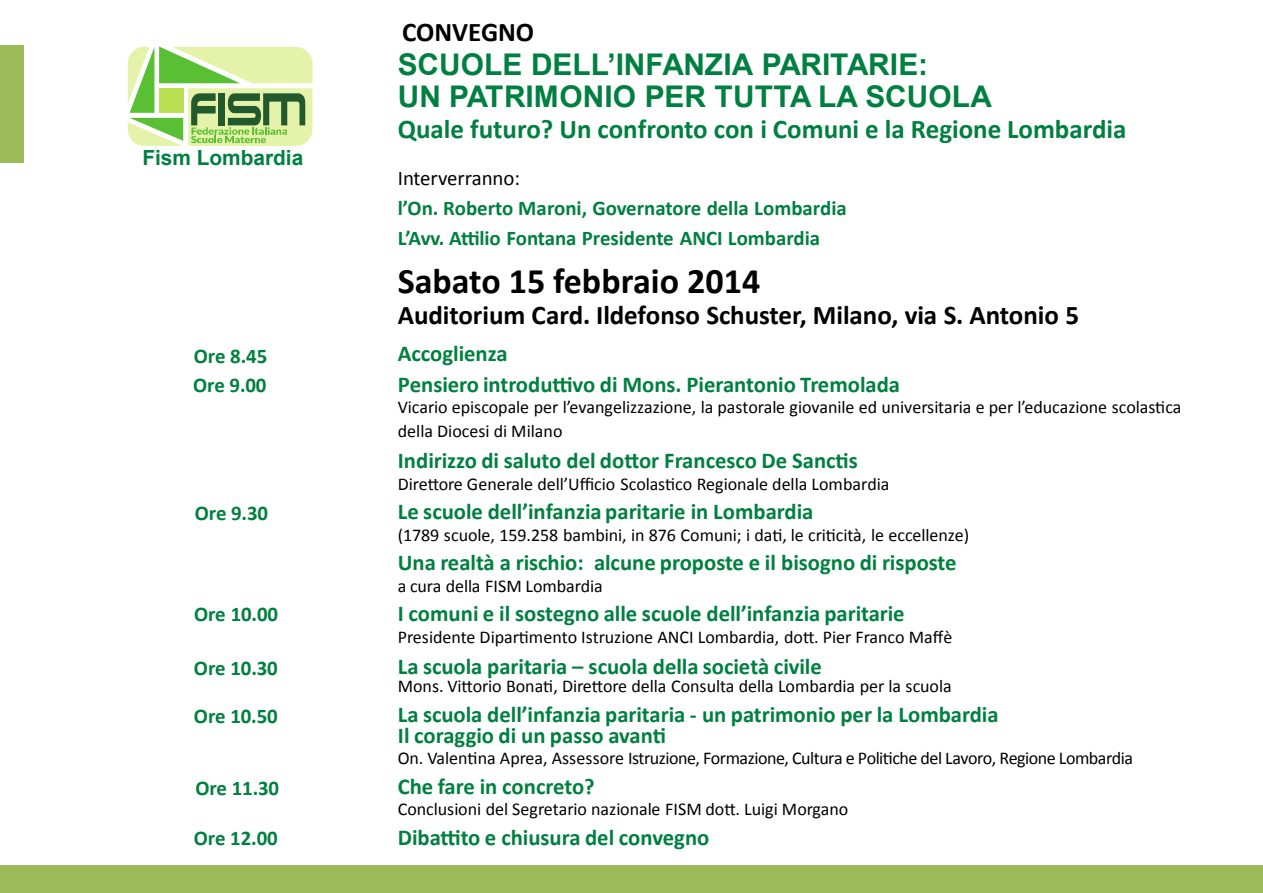
<style>
.page{position:relative;width:1263px;height:893px;background:#fff}
.page>*{position:absolute;margin:0;border:0;box-sizing:border-box;transform-origin:0 0}
.t1{font:700 36px "Calibri";color:#000}
.t2{font:700 29.85px/32.1px "Arial";color:#008040}
.t3{font:700 27px "Calibri";letter-spacing:-.005em;color:#000}
.t4{font:700 27px "Calibri";color:#008040}
.t5{font:700 22.65px/30.3px "Calibri";color:#008040}
.t6{font:700 20.85px/29.8px "Calibri";letter-spacing:-.005em;color:#008040}
.t7{font:20.85px "Calibri";letter-spacing:-.005em;color:#000}
.t8{font:700 20.85px "Arial";letter-spacing:-.005em;color:#008040}
.t9{font:18px/23.5px "Calibri";letter-spacing:-.005em;color:#000}
.t10{font:18px "Calibri";letter-spacing:-.025em;color:#000}
</style>
<div class="page">
<svg style="left:128px;top:46px;width:184px;height:100px;background:#b5d68e"></svg>
<div style="left:0;top:865px;width:1263px;height:27px;background:#9bbb59"></div>
<div style="left:0;top:45px;width:24px;height:118px;background:#9bbb59"></div>
<p class="t8" style="left:143px;top:144px;width:162px">Fism Lombardia</p>
<p class="t6" style="left:193px;top:340px;width:76px">Ore 8.45<br>Ore 9.00</p>
<p class="t6" style="left:195px;top:498px;width:75px">Ore 9.30</p>
<p class="t6" style="left:194px;top:599px;width:86px">Ore 10.00</p>
<p class="t6" style="left:194px;top:653px;width:85px">Ore 10.30</p>
<p class="t6" style="left:194px;top:700px;width:85px">Ore 10.50</p>
<p class="t6" style="left:195px;top:773px;width:85px">Ore 11.30</p>
<p class="t6" style="left:194px;top:823px;width:85px">Ore 12.00</p>
<h3 class="t3" style="left:402px;top:15px;width:134px">CONVEGNO</h3>
<h2 class="t2" style="left:398px;top:49px;width:596px">SCUOLE DELL’INFANZIA PARITARIE:<br>UN PATRIMONIO PER TUTTA LA SCUOLA</h2>
<h3 class="t4" style="left:398px;top:111px;width:730px">Quale futuro? Un confronto con i Comuni e la Regione Lombardia</h3>
<p class="t7" style="left:398px;top:165px;width:124px">Interverranno:</p>
<p class="t6" style="left:398px;top:193px;width:450px">l’On. Roberto Maroni, Governatore della Lombardia<br>L’Avv. Attilio Fontana Presidente ANCI Lombardia</p>
<h1 class="t1" style="left:398px;top:258px;width:364px">Sabato 15 febbraio 2014</h1>
<h3 class="t3" style="left:398px;top:297px;width:683px">Auditorium Card. Ildefonso Schuster, Milano, via S. Antonio 5</h3>
<p class="t5" style="left:398px;top:339px;width:504px">Accoglienza<br>Pensiero introduttivo di Mons. Pierantonio Tremolada</p>
<p class="t9" style="left:398px;top:395px;width:785px">Vicario episcopale per l’evangelizzazione, la pastorale giovanile ed universitaria e per l’educazione scolastica della Diocesi di Milano</p>
<p class="t5" style="left:398px;top:445px;width:462px">Indirizzo di saluto del dottor Francesco De Sanctis</p>
<p class="t9" style="left:398px;top:472px;width:493px">Direttore Generale dell’Ufficio Scolastico Regionale della Lombardia</p>
<p class="t5" style="left:398px;top:496px;width:417px">Le scuole dell’infanzia paritarie in Lombardia</p>
<p class="t9" style="left:398px;top:523px;width:573px">(1789 scuole, 159.258 bambini, in 876 Comuni; i dati, le criticità, le eccellenze)</p>
<p class="t5" style="left:398px;top:547px;width:560px">Una realtà a rischio: alcune proposte e il bisogno di risposte</p>
<p class="t9" style="left:398px;top:574px;width:206px">a cura della FISM Lombardia</p>
<p class="t5" style="left:398px;top:598px;width:508px">I comuni e il sostegno alle scuole dell’infanzia paritarie</p>
<p class="t9" style="left:398px;top:625px;width:556px">Presidente Dipartimento Istruzione ANCI Lombardia, dott. Pier Franco Maffè</p>
<p class="t5" style="left:398px;top:651px;width:426px">La scuola paritaria – scuola della società civile</p>
<p class="t9" style="left:398px;top:674px;width:555px">Mons. Vittorio Bonati, Direttore della Consulta della Lombardia per la scuola</p>
<p class="t5" style="left:398px;top:704px;width:602px;line-height:20.9px">La scuola dell’infanzia paritaria - un patrimonio per la Lombardia<br>Il coraggio di un passo avanti</p>
<p class="t10" style="left:398px;top:747px;width:737px">On. Valentina Aprea, Assessore Istruzione, Formazione, Cultura e Politiche del Lavoro, Regione Lombardia</p>
<p class="t5" style="left:398px;top:771px;width:199px">Che fare in concreto?</p>
<p class="t9" style="left:398px;top:797px;width:452px">Conclusioni del Segretario nazionale FISM dott. Luigi Morgano</p>
<p class="t5" style="left:398px;top:822px;width:313px">Dibattito e chiusura del convegno</p>
</div>
